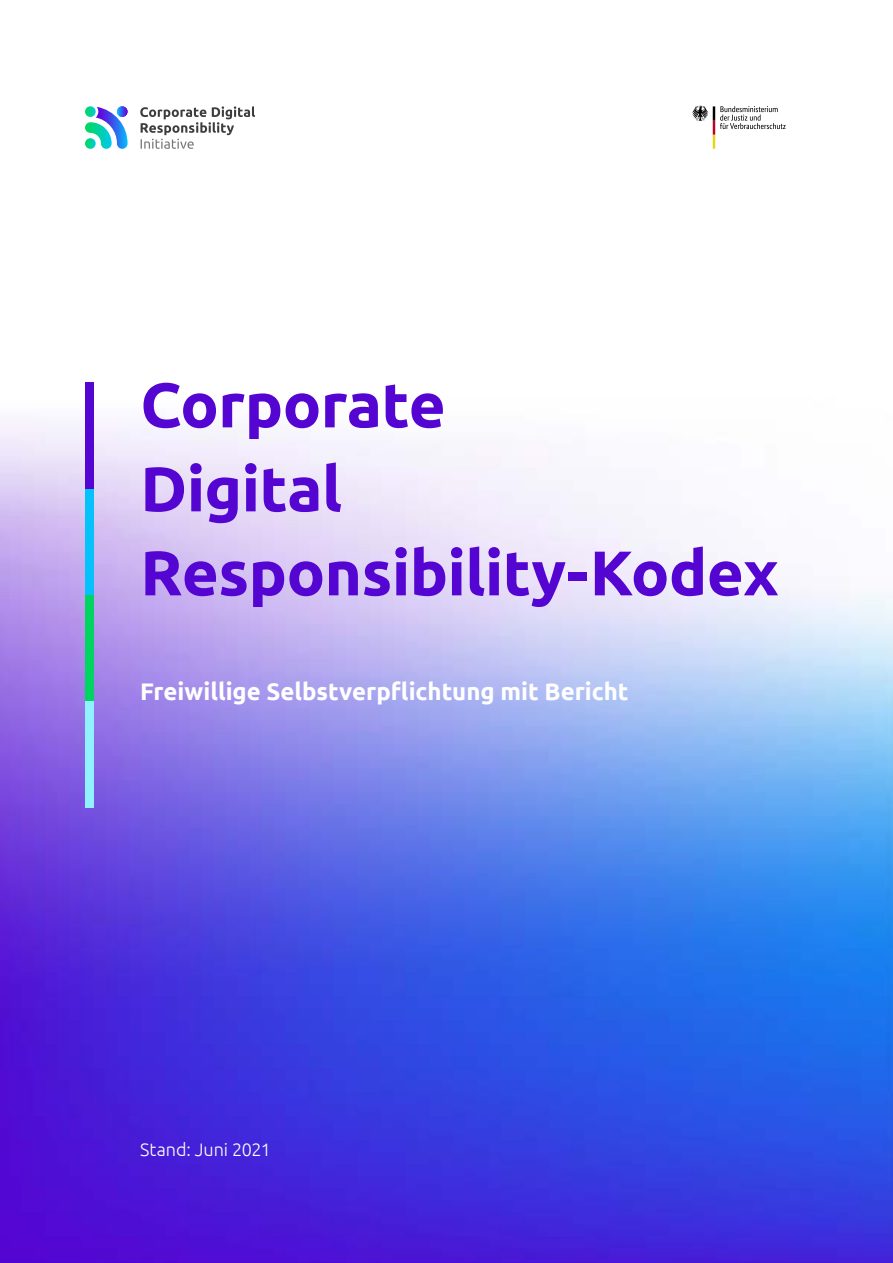
<style>
.page{position:relative;width:893px;height:1263px;background:#fff}
.page>*{position:absolute;margin:0;border:0;box-sizing:border-box;transform-origin:0 0}
.t1{font:700 63px/84px "Ubuntu";letter-spacing:-.01em;color:#5405d1}
.t2{font:700 24px "Ubuntu";color:#fff}
.t3{font:300 18px "Ubuntu";letter-spacing:-.005em;color:#fff}
</style>
<div class="page">
<img style="left:0;top:382px;width:893px;height:881px">
<div style="left:85px;top:383px;width:9px;height:106px;background:#5405d1"></div>
<div style="left:85px;top:489px;width:9px;height:106px;background:#05c2fa"></div>
<div style="left:85px;top:595px;width:9px;height:107px;background:#00d461"></div>
<div style="left:85px;top:702px;width:9px;height:106px;background:#91f2ff"></div>
<svg style="left:85px;top:106px;width:43px;height:43px"></svg>
<svg style="left:140px;top:106px;width:115px;height:43px"></svg>
<svg style="left:692px;top:106px;width:94px;height:43px"></svg>
<h1 class="t1" style="left:140px;top:362px;width:640px">Corporate<br>Digital<br>Responsibility-Kodex</h1>
<p class="t2" style="left:140px;top:677px;width:490px">Freiwillige Selbstverpflichtung mit Bericht</p>
<p class="t3" style="left:140px;top:1138px;width:132px">Stand: Juni 2021</p>
</div>
